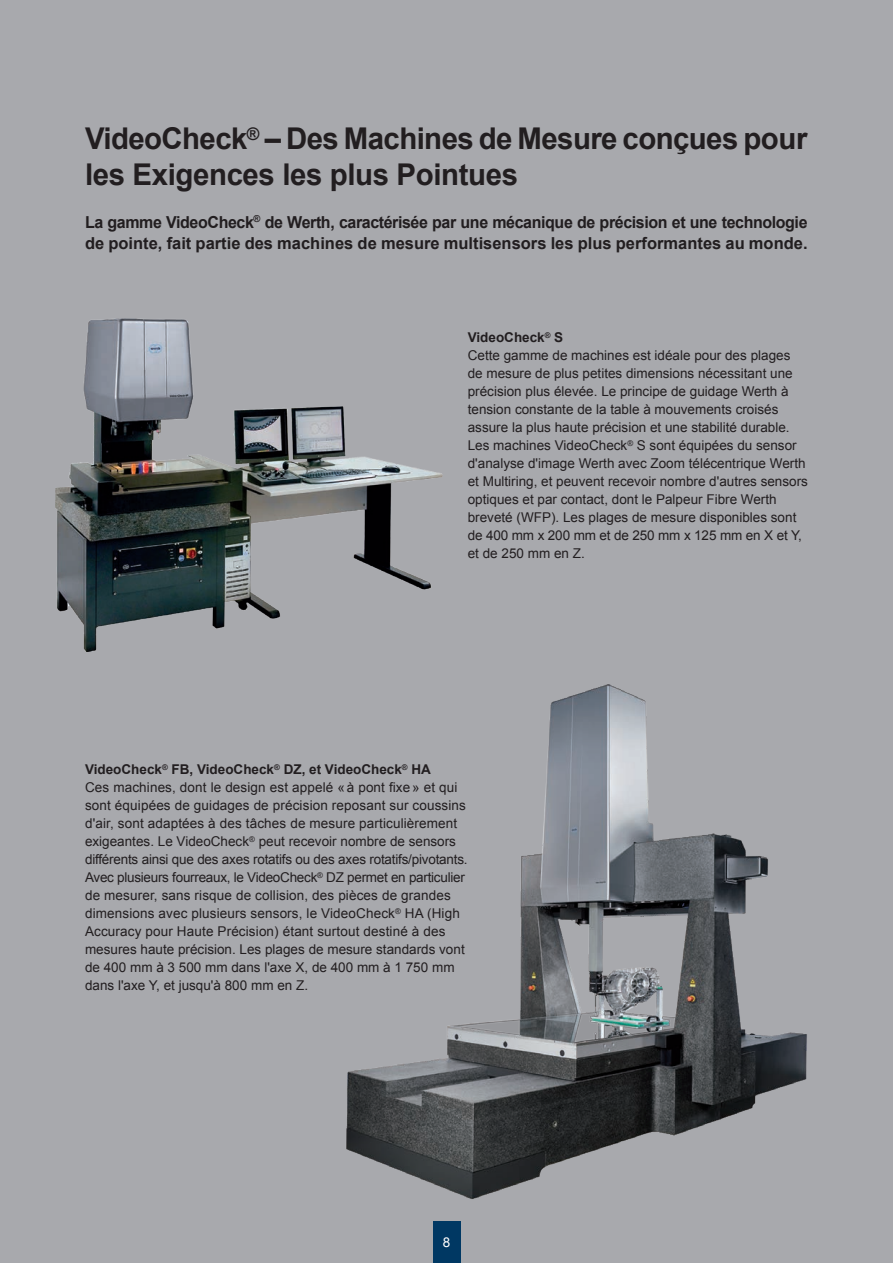
<style>
.page{position:relative;width:893px;height:1263px;background:#a8a9ad}
.page>*{position:absolute;margin:0;border:0;box-sizing:border-box;transform-origin:0 0}
.t1{font:700 30px/36px "Arial";letter-spacing:-.02em;color:#221e20}
.t2{font:700 16.5px/21px "Arial";letter-spacing:-.025em;color:#221e20}
.t3{font:13.5px/18px "Arial";color:#221e20}
.t4{font:13.5px "Arial";color:#fff}
.s1{font-weight:700}
</style>
<div class="page">
<div style="left:433px;top:1222px;width:27px;height:41px;background:#003863"></div>
<img style="left:55px;top:319px;width:388px;height:332px">
<img style="left:346px;top:684px;width:461px;height:515px">
<h1 class="t1" style="left:85px;top:122px;width:724px">VideoCheck<sup>®</sup> – Des Machines de Mesure conçues pour les Exigences les plus Pointues</h1>
<p class="t2" style="left:85px;top:212px;width:724px">La gamme VideoCheck<sup>®</sup> de Werth, caractérisée par une mécanique de précision et une technologie de pointe, fait partie des machines de mesure multisensors les plus performantes au monde.</p>
<p class="t3" style="left:468px;top:328px;width:342px"><span class="s1">VideoCheck</span><sup>®</sup> <span class="s1">S<br></span>Cette gamme de machines est idéale pour des plages de mesure de plus petites dimensions nécessitant une précision plus élevée. Le principe de guidage Werth à tension constante de la table à mouvements croisés assure la plus haute précision et une stabilité durable.<br>Les machines VideoCheck<sup>®</sup> S sont équipées du sensor d'analyse d'image Werth avec Zoom télécentrique Werth et Multiring, et peuvent recevoir nombre d'autres sensors optiques et par contact, dont le Palpeur Fibre Werth breveté (WFP). Les plages de mesure disponibles sont de 400 mm x 200 mm et de 250 mm x 125 mm en X et Y, et de 250 mm en Z.</p>
<p class="t3" style="left:85px;top:760px;width:384px"><span class="s1">VideoCheck</span><sup>®</sup> <span class="s1">FB, VideoCheck</span><sup>®</sup> <span class="s1">DZ, et VideoCheck</span><sup>®</sup> <span class="s1">HA<br></span>Ces machines, dont le design est appelé « à pont fixe » et qui sont équipées de guidages de précision reposant sur coussins d'air, sont adaptées à des tâches de mesure particulièrement exigeantes. Le VideoCheck<sup>®</sup> peut recevoir nombre de sensors différents ainsi que des axes rotatifs ou des axes rotatifs/pivotants.<br>Avec plusieurs fourreaux, le VideoCheck<sup>®</sup> DZ permet en particulier de mesurer, sans risque de collision, des pièces de grandes dimensions avec plusieurs sensors, le VideoCheck<sup>®</sup> HA (High Accuracy pour Haute Précision) étant surtout destiné à des mesures haute précision. Les plages de mesure standards vont de 400 mm à 3 500 mm dans l'axe X, de 400 mm à 1 750 mm dans l'axe Y, et jusqu'à 800 mm en Z.</p>
<p class="t4" style="left:443px;top:1233px;width:9px">8</p>
</div>
